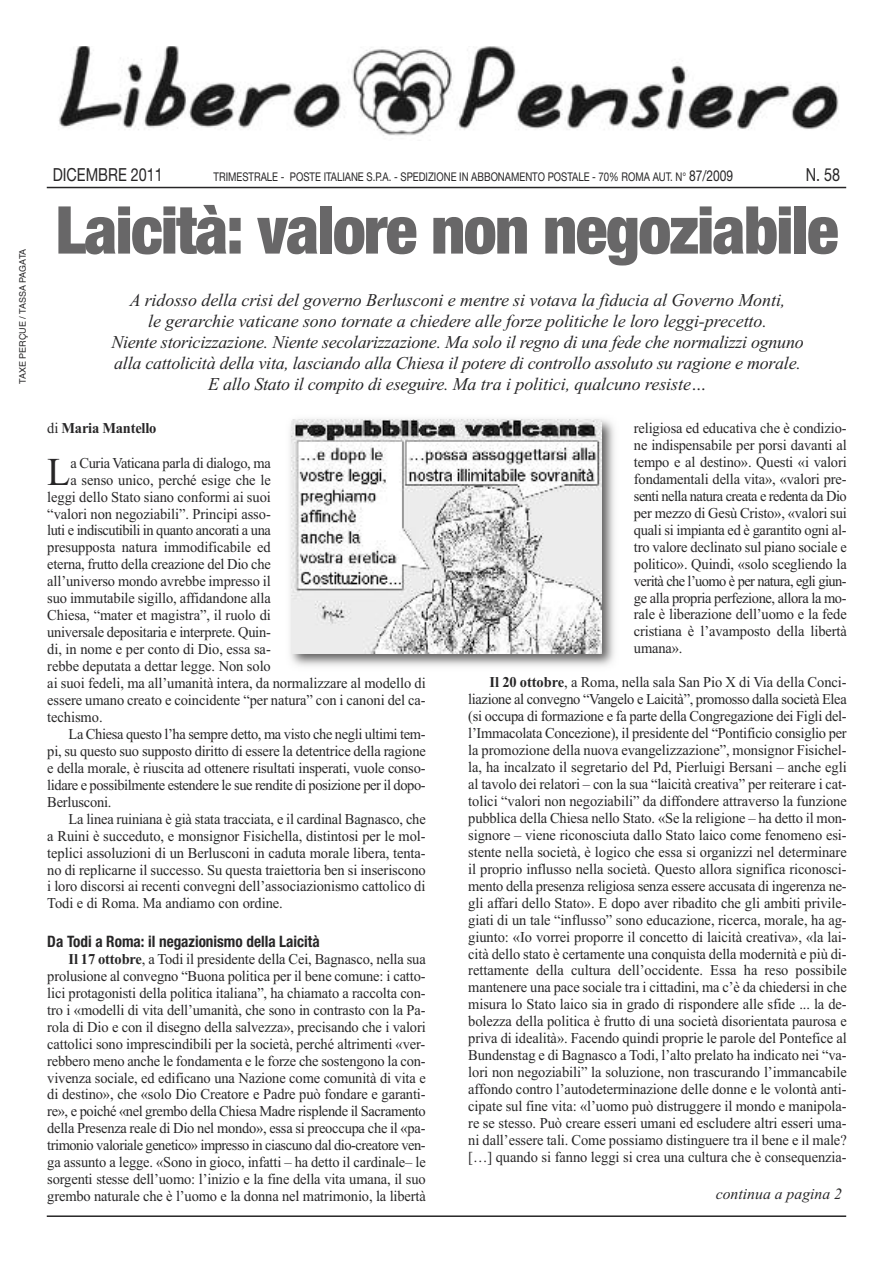
<style>
.page{position:relative;width:893px;height:1263px;background:#fff}
.page>*{position:absolute;margin:0;border:0;box-sizing:border-box;transform-origin:0 0}
.t1{font:900 condensed 66px "Helvetica Neue";letter-spacing:-.025em;color:#686768}
.t2{font:39.45px "Times New Roman";color:#272627}
.t3{font:italic 18px/21px "Times New Roman";letter-spacing:-.015em;color:#272627;text-align:center}
.t4{font:18px "Helvetica Neue";color:#272627;scale:.8 1}
.t5{font:700 condensed 15.75px "Helvetica Neue";color:#272627;scale:.96 1}
.t6{font:italic 15.75px "Times New Roman";color:#272627}
.t7{font:15px/17px "Times New Roman";letter-spacing:-.005em;color:#272627;text-align:justify;scale:.96 1}
.t8{font:15px "Times New Roman";letter-spacing:-.03em;color:#272627;scale:.96 1}
.t9{font:15px "Times New Roman";letter-spacing:-.025em;color:#272627;scale:.96 1}
.t10{font:700 15px "Times New Roman";letter-spacing:-.015em;color:#272627;scale:.96 1}
.t11{font:12px "Helvetica Neue";color:#272627;scale:.8 1}
.t12{font:9px "Helvetica";color:#272627}
.s1{font-size:15px}
.s2{font-style:inherit}
.s3{font-weight:400}
.s4{font-weight:700}
</style>
<div class="page">
<img style="left:59px;top:47px;width:780px;height:89px">
<hr style="left:47px;top:187px;width:799px;height:1px;background:#272627">
<hr style="left:47px;top:1215px;width:799px;height:2px;background:#272627">
<img style="left:290px;top:419px;width:325px;height:247px">
<img style="left:292px;top:420px;width:309px;height:233px">
<p class="t12" style="left:17px;top:384px;width:137px;rotate:-90deg">TAXE PERÇUE / TASSA PAGATA</p>
<p class="t4" style="left:53px;top:164px;width:139px">DICEMBRE 2011</p>
<p class="t11" style="left:214px;top:169px;width:651px">TRIMESTRALE - POSTE ITALIANE S.P.A. - SPEDIZIONE IN ABBONAMENTO POSTALE - 70% ROMA AUT. N° <span class="s1">87/2009</span></p>
<p class="t4" style="left:806px;top:164px;width:45px">N. 58</p>
<h1 class="t1" style="left:56px;top:189px;width:785px"><span class="s2">Laicità:</span> valore non negoziabile</h1>
<p class="t3" style="left:111px;top:289px;width:694px">A ridosso della crisi del governo Berlusconi e mentre si votava la fiducia al Governo Monti,<br>le gerarchie vaticane sono tornate a chiedere alle forze politiche le loro leggi-precetto.<br>Niente storicizzazione. Niente secolarizzazione. Ma solo il regno di una fede che normalizzi ognuno alla cattolicità della vita, lasciando alla Chiesa il potere di controllo assoluto su ragione e morale.<br>E allo Stato il compito di eseguire. Ma tra i politici, qualcuno resiste…</p>
<p class="t10" style="left:47px;top:419px;width:115px"><span class="s3">di</span> Maria Mantello</p>
<h2 class="t2" style="left:47px;top:448px;width:25px">L</h2>
<p class="t9" style="left:70px;top:454px;width:210px">a Curia Vaticana parla di dialogo, ma</p>
<p class="t7" style="left:70px;top:471px;width:210px">a senso unico, perché esige che le</p>
<p class="t7" style="left:47px;top:488px;width:234px">leggi dello Stato siano conformi ai suoi</p>
<p class="t7" style="left:47px;top:505px;width:234px">“valori non negoziabili”. Principi asso-</p>
<p class="t8" style="left:47px;top:521px;width:234px">luti e indiscutibili in quanto ancorati a una</p>
<p class="t7" style="left:47px;top:539px;width:234px">presupposta natura immodificabile ed</p>
<p class="t7" style="left:47px;top:556px;width:234px">eterna, frutto della creazione del Dio che</p>
<p class="t7" style="left:47px;top:573px;width:234px">all’universo mondo avrebbe impresso il</p>
<p class="t7" style="left:47px;top:590px;width:234px">suo immutabile sigillo, affidandone alla</p>
<p class="t7" style="left:47px;top:606px;width:234px">Chiesa, “mater et magistra”, il ruolo di</p>
<p class="t7" style="left:47px;top:623px;width:234px">universale depositaria e interprete. Quin-</p>
<p class="t7" style="left:47px;top:640px;width:234px">di, in nome e per conto di Dio, essa sa-</p>
<p class="t7" style="left:47px;top:657px;width:234px">rebbe deputata a dettar legge. Non solo</p>
<p class="t7" style="left:47px;top:674px;width:396px">ai suoi fedeli, ma all’umanità intera, da normalizzare al modello di</p>
<p class="t7" style="left:47px;top:691px;width:396px">essere umano creato e coincidente “per natura” con i canoni del ca-</p>
<p class="t7" style="left:47px;top:708px;width:59px">techismo.</p>
<p class="t9" style="left:69px;top:725px;width:373px">La Chiesa questo l’ha sempre detto, ma visto che negli ultimi tem-</p>
<p class="t7" style="left:47px;top:742px;width:396px">pi, su questo suo supposto diritto di essere la detentrice della ragione</p>
<p class="t7" style="left:47px;top:759px;width:395px">e della morale, è riuscita ad ottenere risultati insperati, vuole conso-</p>
<p class="t8" style="left:47px;top:776px;width:396px">lidare e possibilmente estendere le sue rendite di posizione per il dopo-</p>
<p class="t7" style="left:47px;top:793px;width:68px">Berlusconi.</p>
<p class="t7" style="left:69px;top:810px;width:374px">La linea ruiniana è già stata tracciata, e il cardinal Bagnasco, che</p>
<p class="t7" style="left:47px;top:827px;width:396px">a Ruini è succeduto, e monsignor Fisichella, distintosi per le mol-</p>
<p class="t7" style="left:47px;top:844px;width:396px">teplici assoluzioni di un Berlusconi in caduta morale libera, tenta-</p>
<p class="t7" style="left:47px;top:861px;width:396px">no di replicarne il successo. Su questa traiettoria ben si inseriscono</p>
<p class="t7" style="left:47px;top:878px;width:395px">i loro discorsi ai recenti convegni dell’associazionismo cattolico di</p>
<p class="t7" style="left:47px;top:895px;width:247px">Todi e di Roma. Ma andiamo con ordine.</p>
<p class="t5" style="left:47px;top:936px;width:285px">Da Todi a Roma: il negazionismo della Laicità</p>
<p class="t7" style="left:47px;top:950px;width:396px;text-indent:21px"><span class="s4">Il 17 ottobre</span>, a Todi il presidente della Cei, Bagnasco, nella sua prolusione al convegno “Buona politica per il bene comune: i catto&shy;lici protagonisti della politica italiana”, ha chiamato a raccolta con&shy;tro i «modelli di vita dell’umanità, che sono in contrasto con la Pa&shy;rola di Dio e con il disegno della salvezza», precisando che i valori cattolici sono imprescindibili per la società, perché altrimenti «ver&shy;rebbero meno anche le fondamenta e le forze che sostengono la con&shy;vivenza sociale, ed edificano una Nazione come comunità di vita e di destino», che «solo Dio Creatore e Padre può fondare e garanti&shy;re», e poiché «nel grembo della Chiesa Madre risplende il Sacramento della Presenza reale di Dio nel mondo», essa si preoccupa che il «pa&shy;trimonio valoriale genetico» impresso in ciascuno dal dio-creatore ven&shy;ga assunto a legge. «Sono in gioco, infatti – ha detto il cardinale– le sorgenti stesse dell’uomo: l’inizio e la fine della vita umana, il suo grembo naturale che è l’uomo e la donna nel matrimonio, la libertà</p>
<p class="t7" style="left:634px;top:419px;width:223px">religiosa ed educativa che è condizio&shy;ne indispensabile per porsi davanti al tempo e al destino». Questi «i valori fondamentali della vita», «valori pre&shy;senti nella natura creata e redenta da Dio per mezzo di Gesù Cristo», «valori sui quali si impianta ed è garantito ogni al&shy;tro valore declinato sul piano sociale e politico». Quindi, «solo scegliendo la verità che l’uomo è per natura, egli giun&shy;ge alla propria perfezione, allora la mo&shy;rale è liberazione dell’uomo e la fede cristiana è l’avamposto della libertà umana».</p>
<p class="t7" style="left:468px;top:674px;width:396px;text-indent:21px"><span class="s4">Il 20 ottobre</span>, a Roma, nella sala San Pio X di Via della Conci&shy;liazione al convegno “Vangelo e Laicità”, promosso dalla società Elea (si occupa di formazione e fa parte della Congregazione dei Figli del&shy;l’Immacolata Concezione), il presidente del “Pontificio consiglio per la promozione della nuova evangelizzazione”, monsignor Fisichel&shy;la, ha incalzato il segretario del Pd, Pierluigi Bersani – anche egli al tavolo dei relatori – con la sua “laicità creativa” per reiterare i cat&shy;tolici “valori non negoziabili” da diffondere attraverso la funzione pubblica della Chiesa nello Stato. «Se la religione – ha detto il mon&shy;signore – viene riconosciuta dallo Stato laico come fenomeno esi&shy;stente nella società, è logico che essa si organizzi nel determinare il proprio influsso nella società. Questo allora significa riconosci&shy;mento della presenza religiosa senza essere accusata di ingerenza ne&shy;gli affari dello Stato». E dopo aver ribadito che gli ambiti privile&shy;giati di un tale “influsso” sono educazione, ricerca, morale, ha ag&shy;giunto: «Io vorrei proporre il concetto di laicità creativa», «la lai&shy;cità dello stato è certamente una conquista della modernità e più di&shy;rettamente della cultura dell’occidente. Essa ha reso possibile mantenere una pace sociale tra i cittadini, ma c’è da chiedersi in che misura lo Stato laico sia in grado di rispondere alle sfide ... la de&shy;bolezza della politica è frutto di una società disorientata paurosa e priva di idealità». Facendo quindi proprie le parole del Pontefice al Bundenstag e di Bagnasco a Todi, l’alto prelato ha indicato nei “va&shy;lori non negoziabili” la soluzione, non trascurando l’immancabile affondo contro l’autodeterminazione delle donne e le volontà anti&shy;cipate sul fine vita: «l’uomo può distruggere il mondo e manipola&shy;re se stesso. Può creare esseri umani ed escludere altri esseri uma&shy;ni dall’essere tali. Come possiamo distinguere tra il bene e il male? […] quando si fanno leggi si crea una cultura che è consequenzia-</p>
<p class="t6" style="left:716px;top:1184px;width:128px">continua a pagina 2</p>
</div>
